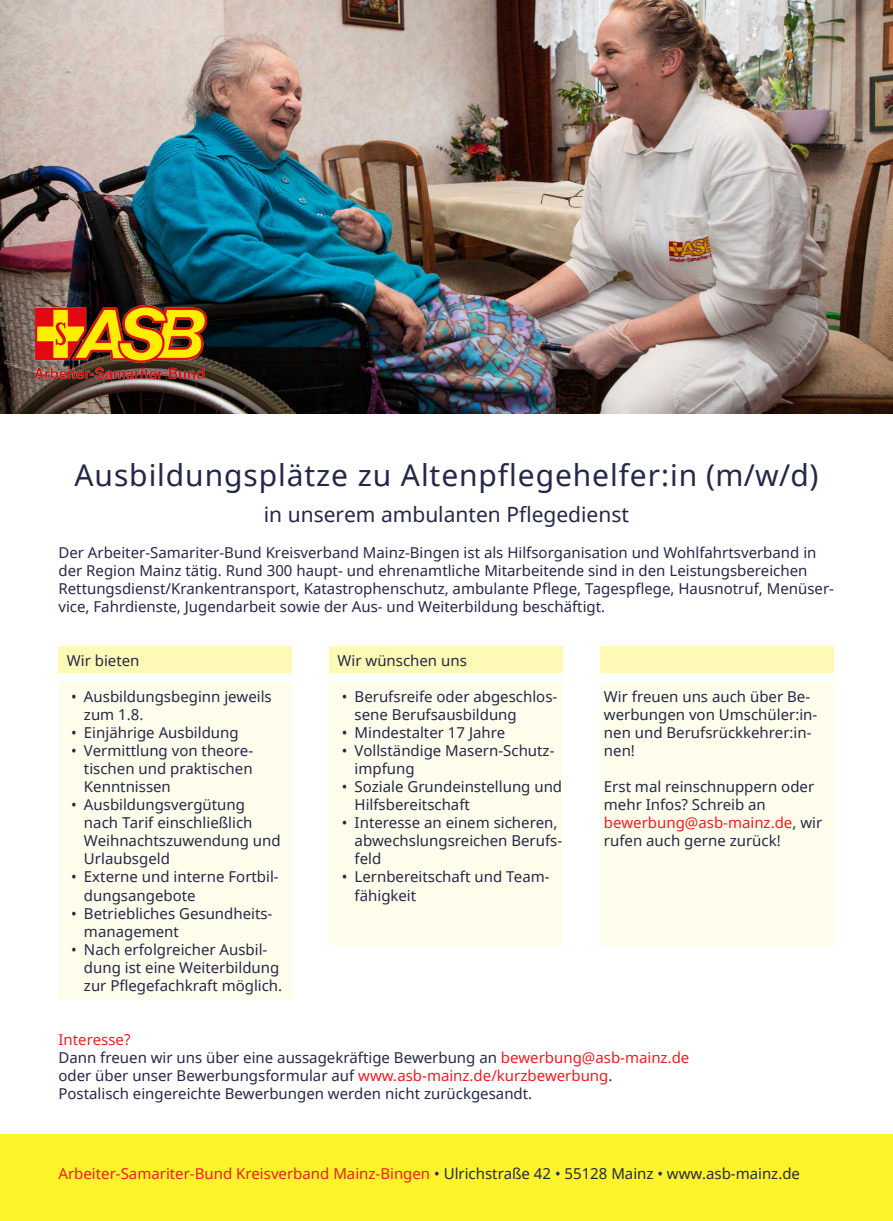
<style>
.page{position:relative;width:893px;height:1221px;background:#fff}
.page>*{position:absolute;margin:0;border:0;box-sizing:border-box;transform-origin:0 0}
.t1{font:30px "Noto Sans";letter-spacing:.03em;color:#242848}
.t2{font:21px "Noto Sans";color:#242848}
.t3{font:15px/18px "Noto Sans";color:#242848}
.t4{font:15px "Noto Sans";color:#ed1d24}
.s1{color:#ed1d24}
.s2{color:#242848}
</style>
<div class="page">
<div style="left:0;top:1134px;width:893px;height:86px;background:#fff32a"></div>
<div style="left:58px;top:682px;width:234px;height:317px;background:#fffdeb"></div>
<div style="left:58px;top:646px;width:234px;height:27px;background:#fff9b6"></div>
<div style="left:329px;top:682px;width:234px;height:263px;background:#fffdeb"></div>
<div style="left:329px;top:646px;width:234px;height:27px;background:#fff9b6"></div>
<div style="left:600px;top:682px;width:234px;height:263px;background:#fffdeb"></div>
<div style="left:600px;top:646px;width:234px;height:27px;background:#fff9b6"></div>
<img style="left:0;top:0;width:893px;height:414px">
<img style="left:36px;top:306px;width:171px;height:72px">
<p class="t1" style="left:75px;top:455px;width:745px">Ausbildungsplätze zu Altenpflegehelfer:in (m/w/d)</p>
<p class="t2" style="left:264px;top:500px;width:367px">in unserem ambulanten Pflegedienst</p>
<p class="t3" style="left:58px;top:543px;width:777px">Der Arbeiter-Samariter-Bund Kreisverband Mainz-Bingen ist als Hilfsorganisation und Wohlfahrtsverband in der Region Mainz tätig. Rund 300 haupt- und ehrenamtliche Mitarbeitende sind in den Leistungsbereichen Rettungsdienst/Krankentransport, Katastrophenschutz, ambulante Pflege, Tagespflege, Hausnotruf, Menüser&shy;vice, Fahrdienste, Jugendarbeit sowie der Aus- und Weiterbildung beschäftigt.</p>
<p class="t3" style="left:67px;top:651px;width:74px">Wir bieten</p>
<p class="t3" style="left:84px;top:687px;width:189px;text-indent:-13px">• Ausbildungsbeginn jeweils zum 1.8.</p>
<p class="t3" style="left:71px;top:723px;width:169px">• Einjährige Ausbildung</p>
<p class="t3" style="left:84px;top:741px;width:171px;text-align:justify;text-indent:-13px">• Vermittlung von theore&shy;tischen und praktischen Kenntnissen</p>
<p class="t3" style="left:84px;top:795px;width:198px;text-indent:-13px">• Ausbildungsvergütung nach Tarif einschließlich<br>Weihnachtszuwendung und<br>Urlaubsgeld</p>
<p class="t3" style="left:84px;top:867px;width:196px;text-indent:-13px">• Externe und interne Fortbil&shy;dungsangebote</p>
<p class="t3" style="left:84px;top:903px;width:190px;text-indent:-13px">• Betriebliches Gesundheits&shy;management</p>
<p class="t3" style="left:84px;top:939px;width:200px;text-indent:-13px">• Nach erfolgreicher Ausbil&shy;dung ist eine Weiterbildung zur Pflegefachkraft möglich.</p>
<p class="t3" style="left:338px;top:651px;width:131px">Wir wünschen uns</p>
<p class="t3" style="left:355px;top:687px;width:204px;text-indent:-13px">• Berufsreife oder abgeschlos&shy;sene Berufsausbildung</p>
<p class="t3" style="left:342px;top:723px;width:165px">• Mindestalter 17 Jahre</p>
<p class="t3" style="left:355px;top:741px;width:201px;text-indent:-13px">• Vollständige Masern-Schutz&shy;impfung</p>
<p class="t3" style="left:355px;top:777px;width:209px;text-indent:-13px">• Soziale Grundeinstellung und<br>Hilfsbereitschaft</p>
<p class="t3" style="left:355px;top:813px;width:209px;text-indent:-13px">• Interesse an einem sicheren, abwechslungsreichen Berufs&shy;feld</p>
<p class="t3" style="left:355px;top:867px;width:197px;text-indent:-13px">• Lernbereitschaft und Team&shy;fähigkeit</p>
<p class="t3" style="left:604px;top:687px;width:215px">Wir freuen uns auch über Be&shy;werbungen von Umschüler:in&shy;nen und Berufsrückkehrer:in&shy;nen!</p>
<p class="t3" style="left:604px;top:777px;width:220px">Erst mal reinschnuppern oder mehr Infos? Schreib an <span class="s1">bewerbung@asb-mainz.de</span>, wir rufen auch gerne zurück!</p>
<p class="t4" style="left:58px;top:1028px;width:74px">Interesse?</p>
<p class="t3" style="left:58px;top:1047px;width:632px">Dann freuen wir uns über eine aussagekräftige Bewerbung an <span class="s1">bewerbung@asb-mainz.de</span></p>
<p class="t3" style="left:58px;top:1065px;width:555px">oder über unser Bewerbungsformular auf <span class="s1">www.asb-mainz.de/kurzbewerbung</span>.</p>
<p class="t3" style="left:58px;top:1083px;width:475px">Postalisch eingereichte Bewerbungen werden nicht zurückgesandt.</p>
<p class="t4" style="left:58px;top:1162px;width:743px">Arbeiter-Samariter-Bund Kreisverband Mainz-Bingen <span class="s2">• Ulrichstraße 42 • 55128 Mainz • www.asb-mainz.de</span></p>
</div>
